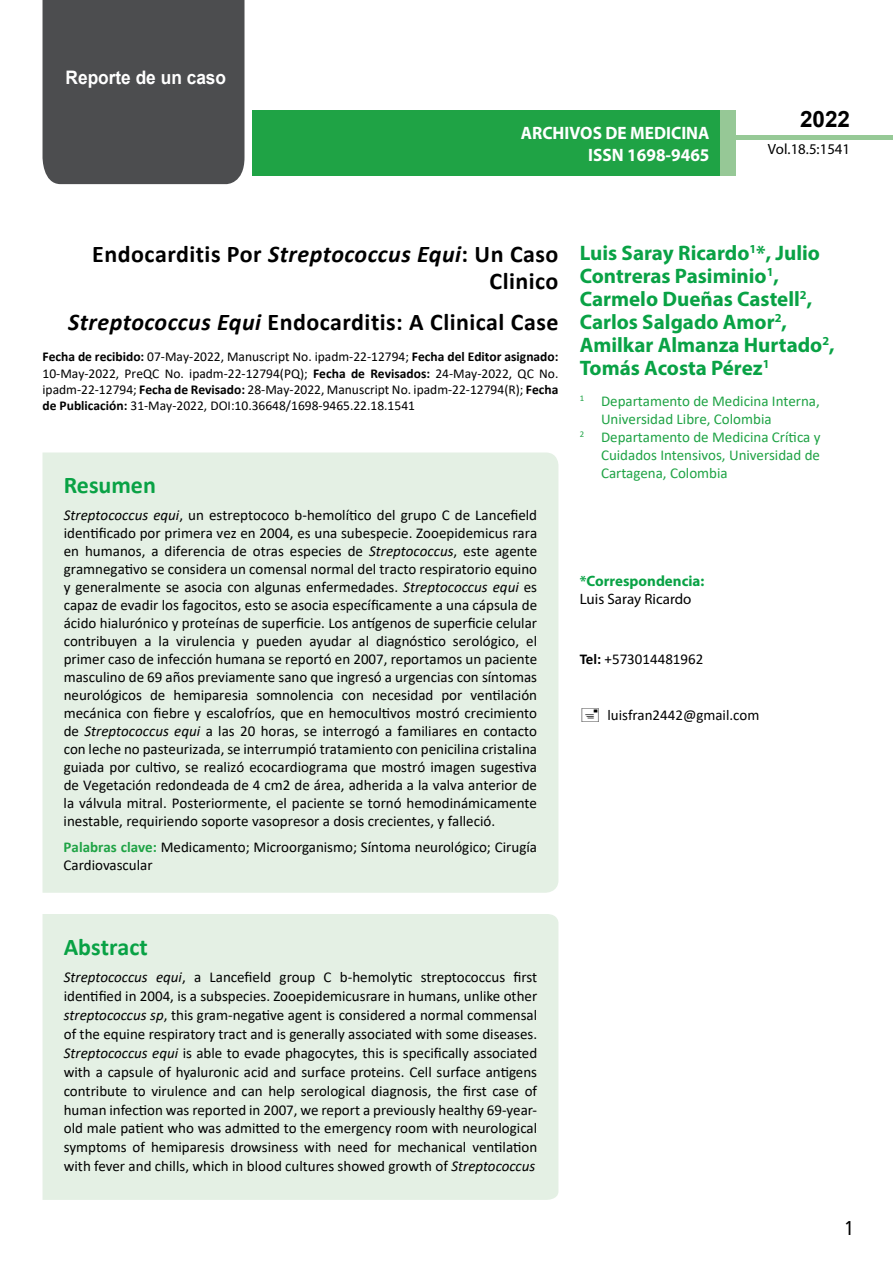
<style>
.page{position:relative;width:893px;height:1263px;background:#fff}
.page>*{position:absolute;margin:0;border:0;box-sizing:border-box;transform-origin:0 0}
.t1{font:25.5px "Tunga";color:#000}
.t2{font:700 24px/26.4px "Calibri";letter-spacing:.02em;color:#000;text-align:right}
.t3{font:700 24px "Calibri";color:#09a245}
.t4{font:700 22.5px "Arial";color:#000}
.t5{font:700 21px/23.1px "Myriad Pro";color:#09a245}
.t6{font:700 18.6px "Arial";color:#fff;scale:.93 1}
.t7{font:700 18px/21.6px "Myriad Pro";color:#fff;text-align:right;scale:.96 1}
.t8{font:15px/18px "Calibri";color:#000;text-align:justify}
.t9{font:15px "Calibri";color:#1fa345}
.t10{font:700 15px "Myriad Pro";color:#09a245}
.t11{font:15px "Myriad Pro";color:#000}
.t12{font:14.85px "Myriad Pro";color:#000}
.t13{font:13.5px/16.2px "Calibri";color:#000;text-align:justify}
.s1{font-style:italic}
.s2{font-weight:700}
.s3{font-weight:700;color:#1fa345}
</style>
<div class="page">
<div style="left:252px;top:110px;width:469px;height:66px;background:#1fa345"></div>
<div style="left:720px;top:110px;width:16px;height:66px;background:#96c896"></div>
<div style="left:43px;top:0;width:201px;height:184px;background:#4c4d4f"></div>
<div style="left:736px;top:135px;width:157px;height:5px;background:#96c996"></div>
<div style="left:43px;top:914px;width:515px;height:286px;background:#e4f0e4"></div>
<div style="left:43px;top:452px;width:515px;height:441px;background:#e4f0e4"></div>
<p class="t6" style="left:66px;top:64px;width:174px">Reporte de un caso</p>
<p class="t7" style="left:521px;top:122px;width:198px">ARCHIVOS DE MEDICINA<br>ISSN 1698-9465</p>
<h3 class="t4" style="left:800px;top:104px;width:52px">2022</h3>
<p class="t12" style="left:768px;top:140px;width:84px">Vol.18.5:1541</p>
<h2 class="t2" style="left:92px;top:241px;width:468px">Endocarditis Por <span class="s1">Streptococcus Equi</span>: Un Caso<br>Clinico</h2>
<h2 class="t2" style="left:68px;top:308px;width:492px"><span class="s1">Streptococcus Equi</span> Endocarditis: A Clinical Case</h2>
<p class="t13" style="left:43px;top:348px;width:517px"><span class="s2">Fecha de recibido:</span> 07-May-2022, Manuscript No. ipadm-22-12794; <span class="s2">Fecha del Editor asignado:<br></span>10-May-2022, PreQC No. ipadm-22-12794(PQ); <span class="s2">Fecha de Revisados:</span> 24-May-2022, QC No. ipadm-22-12794; <span class="s2">Fecha de Revisado:</span> 28-May-2022, Manuscript No. ipadm-22-12794(R); <span class="s2">Fecha de Publicación:</span> 31-May-2022, DOI:10.36648/1698-9465.22.18.1541</p>
<h2 class="t3" style="left:64px;top:468px;width:94px">Resumen</h2>
<p class="t8" style="left:64px;top:505px;width:475px"><span class="s1">Streptococcus equi</span>, un estreptococo b-hemolítico del grupo C de Lancefield identificado por primera vez en 2004, es una subespecie. Zooepidemicus rara en humanos, a diferencia de otras especies de <span class="s1">Streptococcus</span>, este agente gramnegativo se considera un comensal normal del tracto respiratorio equino y generalmente se asocia con algunas enfermedades. <span class="s1">Streptococcus equi</span> es capaz de evadir los fagocitos, esto se asocia específicamente a una cápsula de ácido hialurónico y proteínas de superficie. Los antígenos de superficie celular contribuyen a la virulencia y pueden ayudar al diagnóstico serológico, el primer caso de infección humana se reportó en 2007, reportamos un paciente masculino de 69 años previamente sano que ingresó a urgencias con síntomas neurológicos de hemiparesia somnolencia con necesidad por ventilación mecánica con fiebre y escalofríos, que en hemocultivos mostró crecimiento de <span class="s1">Streptococcus equi</span> a las 20 horas, se interrogó a familiares en contacto con leche no pasteurizada, se interrumpió tratamiento con penicilina cristalina guiada por cultivo, se realizó ecocardiograma que mostró imagen sugestiva de Vegetación redondeada de 4 cm2 de área, adherida a la valva anterior de la válvula mitral. Posteriormente, el paciente se tornó hemodinámicamente inestable, requiriendo soporte vasopresor a dosis crecientes, y falleció.</p>
<p class="t8" style="left:64px;top:838px;width:475px"><span class="s3">Palabras clave:</span> Medicamento; Microorganismo; Síntoma neurológico; Cirugía<br>Cardiovascular</p>
<h3 class="t5" style="left:580px;top:241px;width:256px">Luis Saray Ricardo<sup>1</sup>*, Julio<br>Contreras Pasiminio<sup>1</sup>,<br>Carmelo Dueñas Castell<sup>2</sup>,<br>Carlos Salgado Amor<sup>2</sup>,<br>Amilkar Almanza Hurtado<sup>2</sup>,<br>Tomás Acosta Pérez<sup>1</sup></h3>
<p class="t9" style="left:580px;top:391px;width:242px"><sup>1</sup> Departamento de Medicina Interna,</p>
<p class="t9" style="left:601px;top:409px;width:172px">Universidad Libre, Colombia</p>
<p class="t9" style="left:580px;top:427px;width:242px"><sup>2</sup> Departamento de Medicina Crítica y</p>
<p class="t9" style="left:601px;top:445px;width:221px">Cuidados Intensivos, Universidad de</p>
<p class="t9" style="left:601px;top:463px;width:128px">Cartagena, Colombia</p>
<p class="t10" style="left:580px;top:571px;width:126px">*Correspondencia:</p>
<p class="t11" style="left:580px;top:590px;width:113px">Luis Saray Ricardo</p>
<p class="t8" style="left:580px;top:650px;width:125px"><span class="s2">Tel:</span> +573014481962</p>
<p class="t8" style="left:607px;top:705px;width:153px">luisfran2442@gmail.com</p>
<h2 class="t3" style="left:64px;top:930px;width:86px">Abstract</h2>
<p class="t8" style="left:64px;top:967px;width:475px;line-height:18.9px"><span class="s1">Streptococcus equi</span>, a Lancefield group C b-hemolytic streptococcus first identified in 2004, is a subspecies. Zooepidemicusrare in humans, unlike other <span class="s1">streptococcus sp</span>, this gram-negative agent is considered a normal commensal of the equine respiratory tract and is generally associated with some diseases.<br><span class="s1">Streptococcus equi</span> is able to evade phagocytes, this is specifically associated with a capsule of hyaluronic acid and surface proteins. Cell surface antigens contribute to virulence and can help serological diagnosis, the first case of human infection was reported in 2007, we report a previously healthy 69-year&shy;old male patient who was admitted to the emergency room with neurological symptoms of hemiparesis drowsiness with need for mechanical ventilation with fever and chills, which in blood cultures showed growth of <span class="s1">Streptococcus</span></p>
<h1 class="t1" style="left:845px;top:1211px;width:9px">1</h1>
</div>
